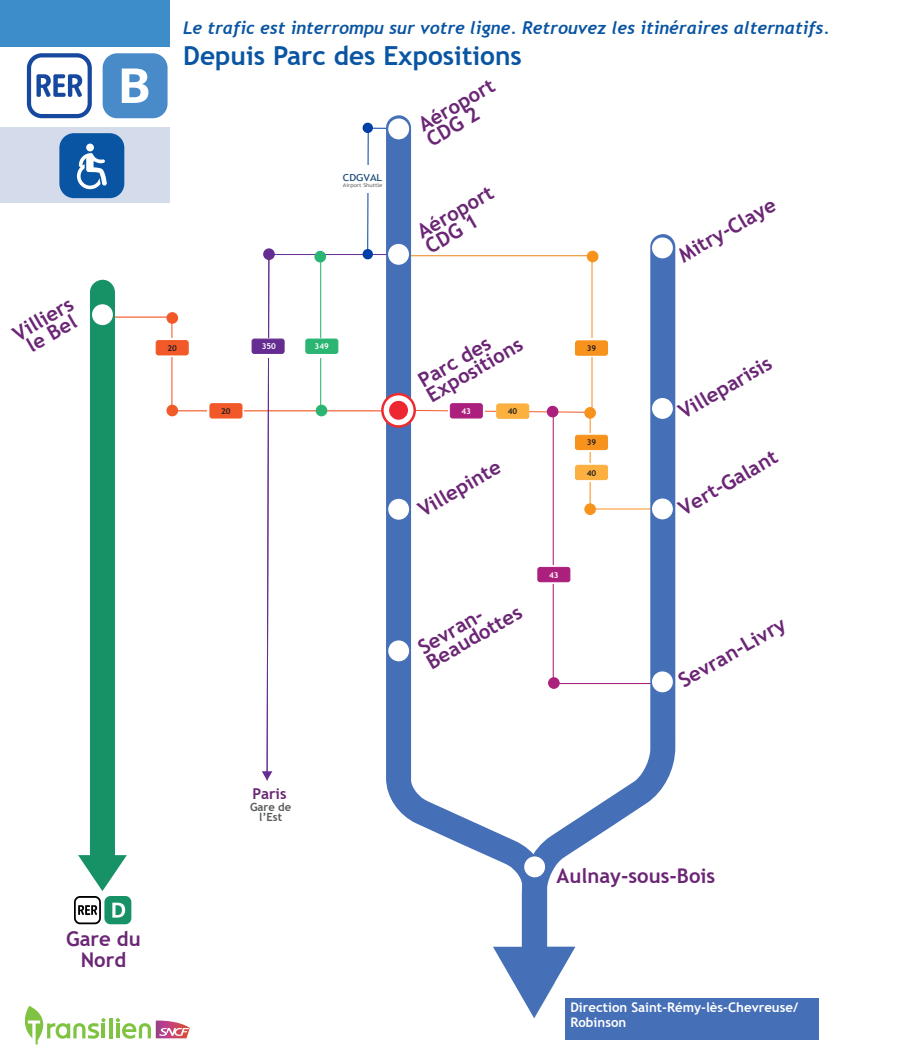
<style>
.page{position:relative;width:900px;height:1053px;background:#fff}
.page>*{position:absolute;margin:0;border:0;box-sizing:border-box;transform-origin:0 0}
.t1{font:700 26.25px "Trebuchet MS";color:#0a55a3}
.t2{font:700 20.38px/16.9px "Trebuchet MS";color:#6b2675;text-align:center}
.t3{font:700 20.25px/16.9px "Trebuchet MS";color:#6b2675}
.t4{font:italic 700 17.5px "Trebuchet";color:#0a55a3}
.t5{font:700 15px "Trebuchet MS";color:#6b2675}
.t6{font:700 13.25px/14.9px "Trebuchet MS";color:#fff}
.t7{font:700 11.25px/10px "Trebuchet MS";color:#575a5b;text-align:center}
.t8{font:9.62px "Trebuchet MS";letter-spacing:-.01em;color:#134576;scale:1.16 1}
.t9{font:700 8.12px "Trebuchet MS";color:#231f20}
.t10{font:700 8.12px "Trebuchet MS";color:#fff}
.t11{font:5.25px "Trebuchet MS";letter-spacing:-.01em;color:#666968;scale:1.16 1}
</style>
<div class="page">
<hr style="left:113px;top:316px;width:56px;height:1px;background:#f15929">
<hr style="left:269px;top:254px;width:128px;height:1px;background:#652d91">
<hr style="left:171px;top:410px;width:225px;height:1px;background:#f15929">
<div style="left:1px;top:0;width:169px;height:46px;background:#3e8dcb"></div>
<div style="left:1px;top:127px;width:169px;height:76px;background:#d4dcec"></div>
<svg style="left:27px;top:53px;width:65px;height:65px"></svg>
<div style="left:103px;top:53px;width:65px;height:65px;background:#498bc9;border-radius:15px"></div>
<svg style="left:122px;top:68px;width:26px;height:35px"></svg>
<div style="left:59px;top:133px;width:65px;height:65px;background:#0a55a3;border-radius:15px"></div>
<svg style="left:77px;top:144px;width:30px;height:45px"></svg>
<div style="left:565px;top:997px;width:254px;height:42px;background:#456fb7"></div>
<svg style="left:367px;top:128px;width:19px;height:124px"></svg>
<svg style="left:262px;top:251px;width:10px;height:529px"></svg>
<svg style="left:386px;top:115px;width:136px;height:831px"></svg>
<div style="left:264px;top:249px;width:10px;height:10px;background:#652d91;border-radius:50%"></div>
<div style="left:263px;top:248px;width:12px;height:12px;border:1px solid #652d91;border-radius:50%"></div>
<div style="left:316px;top:405px;width:11px;height:10px;background:#2bb572;border-radius:50%"></div>
<div style="left:316px;top:404px;width:11px;height:12px;border:1px solid #2bb572;border-radius:50%"></div>
<div style="left:362px;top:249px;width:11px;height:10px;background:#0040a6;border-radius:50%"></div>
<div style="left:315px;top:251px;width:10px;height:11px;background:#2bb572;border-radius:50%"></div>
<div style="left:314px;top:251px;width:12px;height:11px;border:1px solid #2bb572;border-radius:50%"></div>
<div style="left:362px;top:123px;width:11px;height:10px;background:#0040a6;border-radius:50%"></div>
<div style="left:167px;top:405px;width:10px;height:10px;background:#f15929;border-radius:50%"></div>
<div style="left:166px;top:404px;width:12px;height:12px;border:1px solid #f15929;border-radius:50%"></div>
<div style="left:167px;top:313px;width:10px;height:10px;background:#f15929;border-radius:50%"></div>
<div style="left:166px;top:312px;width:12px;height:12px;border:1px solid #f15929;border-radius:50%"></div>
<svg style="left:251px;top:338px;width:34px;height:19px"></svg>
<hr style="left:253px;top:351px;width:31px;height:2px;background:#603a97">
<div style="left:252px;top:339px;width:32px;height:14px;background:#652d91;border-radius:2px"></div>
<div style="left:252px;top:339px;width:32px;height:14px;border:1px solid #652d91;border-radius:2px"></div>
<svg style="left:522px;top:234px;width:153px;height:764px"></svg>
<svg style="left:383px;top:394px;width:31px;height:32px"></svg>
<div style="left:381px;top:393px;width:35px;height:34px;border:2px solid #ee2b30;border-radius:50%"></div>
<div style="left:389px;top:401px;width:19px;height:18px;background:#ee2830;border-radius:50%"></div>
<svg style="left:493px;top:946px;width:82px;height:72px"></svg>
<div style="left:652px;top:671px;width:21px;height:21px;background:#fff;border-radius:50%"></div>
<div style="left:652px;top:498px;width:21px;height:21px;background:#fff;border-radius:50%"></div>
<div style="left:652px;top:398px;width:21px;height:21px;background:#fff;border-radius:50%"></div>
<div style="left:652px;top:237px;width:21px;height:21px;background:#fff;border-radius:50%"></div>
<div style="left:524px;top:856px;width:21px;height:21px;background:#fff;border-radius:50%"></div>
<div style="left:388px;top:640px;width:21px;height:21px;background:#fff;border-radius:50%"></div>
<div style="left:388px;top:499px;width:21px;height:20px;background:#fff;border-radius:50%"></div>
<div style="left:388px;top:244px;width:21px;height:21px;background:#fff;border-radius:50%"></div>
<div style="left:388px;top:118px;width:21px;height:21px;background:#fff;border-radius:50%"></div>
<svg style="left:575px;top:432px;width:33px;height:19px"></svg>
<div style="left:575px;top:435px;width:32px;height:14px;background:#f7931d;border-radius:2px"></div>
<div style="left:575px;top:435px;width:33px;height:15px;border:1px solid #f7931d;border-radius:2px"></div>
<svg style="left:575px;top:462px;width:33px;height:19px"></svg>
<div style="left:575px;top:465px;width:32px;height:14px;background:#fbb03f;border-radius:2px"></div>
<div style="left:575px;top:465px;width:33px;height:15px;border:1px solid #fbb03f;border-radius:2px"></div>
<svg style="left:496px;top:401px;width:33px;height:19px"></svg>
<div style="left:497px;top:404px;width:32px;height:14px;background:#fbb03f;border-radius:2px"></div>
<div style="left:496px;top:403px;width:33px;height:15px;border:1px solid #fbb03f;border-radius:2px"></div>
<div style="left:334px;top:165px;width:49px;height:27px;background:#fff"></div>
<hr style="left:553px;top:411px;width:1px;height:273px;background:#ac207d">
<svg style="left:536px;top:565px;width:36px;height:18px"></svg>
<div style="left:538px;top:567px;width:32px;height:14px;background:#ac207d;border-radius:2px"></div>
<div style="left:537px;top:567px;width:33px;height:15px;border:1px solid #ac207d;border-radius:2px"></div>
<svg style="left:448px;top:402px;width:36px;height:18px"></svg>
<hr style="left:451px;top:416px;width:31px;height:2px;background:#ba4a9c">
<div style="left:450px;top:403px;width:32px;height:15px;background:#ac207d;border-radius:2px"></div>
<div style="left:450px;top:403px;width:32px;height:15px;border:1px solid #ac207d;border-radius:2px"></div>
<svg style="left:78px;top:279px;width:49px;height:612px"></svg>
<div style="left:92px;top:304px;width:21px;height:21px;background:#fff;border-radius:50%"></div>
<img style="left:74px;top:896px;width:58px;height:29px">
<hr style="left:171px;top:317px;width:1px;height:97px;background:#f15929">
<svg style="left:155px;top:339px;width:34px;height:18px"></svg>
<hr style="left:157px;top:353px;width:31px;height:2px;background:#f4792c">
<div style="left:156px;top:340px;width:32px;height:15px;background:#f15929;border-radius:2px"></div>
<div style="left:156px;top:340px;width:32px;height:15px;border:1px solid #f15929;border-radius:2px"></div>
<svg style="left:208px;top:403px;width:36px;height:16px"></svg>
<div style="left:210px;top:403px;width:32px;height:15px;background:#f15929;border-radius:2px"></div>
<div style="left:210px;top:403px;width:32px;height:15px;border:1px solid #f15929;border-radius:2px"></div>
<hr style="left:109px;top:1018px;width:3px;height:20px;background:#80c342">
<svg style="left:24px;top:1006px;width:81px;height:38px"></svg>
<svg style="left:116px;top:1018px;width:74px;height:20px"></svg>
<hr style="left:591px;top:259px;width:1px;height:155px;background:#f7931d">
<hr style="left:320px;top:258px;width:1px;height:155px;background:#2bb572">
<svg style="left:575px;top:338px;width:33px;height:19px"></svg>
<div style="left:575px;top:341px;width:32px;height:14px;background:#f7931d;border-radius:2px"></div>
<div style="left:575px;top:340px;width:33px;height:15px;border:1px solid #f7931d;border-radius:2px"></div>
<svg style="left:305px;top:338px;width:34px;height:19px"></svg>
<hr style="left:306px;top:351px;width:31px;height:2px;background:#77c492">
<div style="left:306px;top:339px;width:32px;height:14px;background:#2bb572;border-radius:2px"></div>
<div style="left:306px;top:339px;width:32px;height:14px;border:1px solid #2bb572;border-radius:2px"></div>
<p class="t2" style="left:10px;top:328px;width:68px;rotate:-30deg">Villiers le Bel</p>
<p class="t4" style="left:183px;top:16px;width:648px">Le trafic est interrompu sur votre ligne. Retrouvez les itinéraires alternatifs.</p>
<p class="t1" style="left:183px;top:39px;width:340px">Depuis Parc des Expositions</p>
<p class="t9" style="left:167px;top:343px;width:11px">20</p>
<p class="t9" style="left:221px;top:406px;width:11px">20</p>
<p class="t10" style="left:262px;top:341px;width:16px">350</p>
<p class="t8" style="left:343px;top:171px;width:35px">CDGVAL</p>
<p class="t11" style="left:343px;top:182px;width:36px">Airport Shuttle</p>
<p class="t3" style="left:415px;top:119px;width:86px;rotate:-30deg">Aéroport<br>CDG 2</p>
<p class="t3" style="left:414px;top:225px;width:86px;rotate:-30deg">Aéroport<br>CDG 1</p>
<p class="t3" style="left:415px;top:374px;width:109px;rotate:-30deg">Parc des<br>Expositions</p>
<p class="t10" style="left:315px;top:341px;width:16px">349</p>
<p class="t9" style="left:587px;top:343px;width:11px">39</p>
<p class="t10" style="left:461px;top:406px;width:11px">43</p>
<p class="t9" style="left:508px;top:406px;width:11px">40</p>
<p class="t3" style="left:415px;top:503px;width:93px;rotate:-30deg">Villepinte</p>
<p class="t3" style="left:415px;top:641px;width:108px;rotate:-30deg">Sevran-<br>Beaudottes</p>
<p class="t10" style="left:549px;top:569px;width:11px">43</p>
<p class="t9" style="left:587px;top:437px;width:11px">39</p>
<p class="t9" style="left:587px;top:467px;width:11px">40</p>
<p class="t2" style="left:676px;top:249px;width:110px;rotate:-30deg">Mitry-Claye</p>
<p class="t2" style="left:676px;top:405px;width:105px;rotate:-30deg">Villeparisis</p>
<p class="t2" style="left:676px;top:502px;width:112px;rotate:-30deg">Vert-Galant</p>
<p class="t2" style="left:676px;top:674px;width:121px;rotate:-30deg">Sevran-Livry</p>
<p class="t3" style="left:66px;top:928px;width:76px;line-height:21.2px;text-align:center">Gare du<br>Nord</p>
<p class="t5" style="left:252px;top:784px;width:36px">Paris</p>
<p class="t7" style="left:250px;top:801px;width:43px">Gare de l’Est</p>
<p class="t3" style="left:556px;top:867px;width:160px">Aulnay-sous-Bois</p>
<p class="t6" style="left:570px;top:999px;width:229px">Direction Saint-Rémy-lès-Chevreuse/<br>Robinson</p>
</div>
